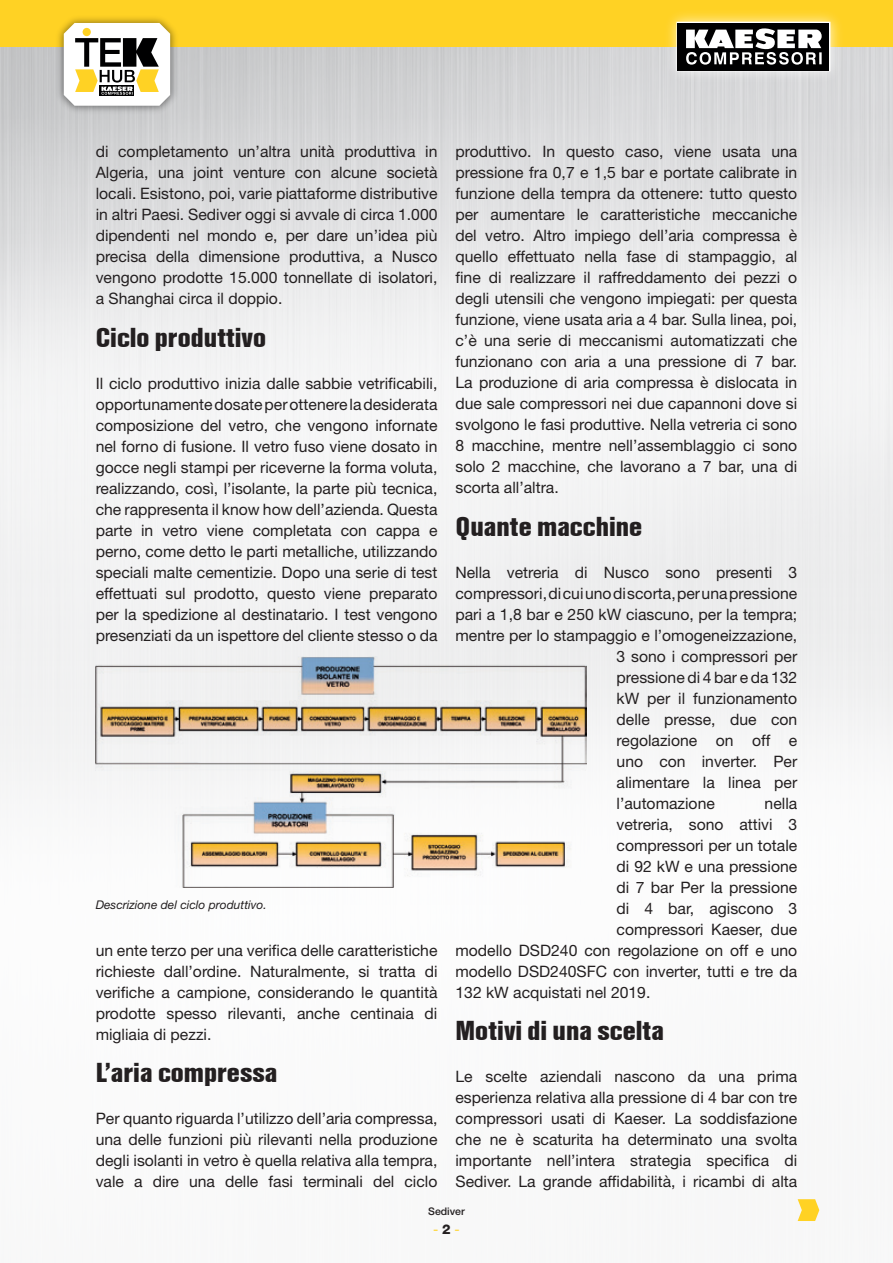
<style>
.page{position:relative;width:893px;height:1263px;background:#fff}
.page>*{position:absolute;margin:0;border:0;box-sizing:border-box;transform-origin:0 0}
.t1{font:28.5px "Nimbus Sans Becker T Bla Con";color:#231f20}
.t2{font:15.75px/21px "Helvetica Neue LT Std";color:#231f20;text-align:justify}
.t3{font:13.5px "Helvetica Neue LT Std";color:#ffd224}
.t4{font:italic 12px "Helvetica Neue LT Std";color:#231f20}
.t5{font:500 10.5px "Helvetica Neue LT Std";color:#231f20}
.s1{font-weight:800;color:#231f20}
</style>
<div class="page">
<img style="left:0;top:46px;width:893px;height:1176px">
<div style="left:0;top:0;width:893px;height:46px;background:#ffd224"></div>
<img style="left:659px;top:13px;width:189px;height:76px">
<div style="left:676px;top:22px;width:154px;height:49px;border:2px solid #fff"></div>
<div style="left:678px;top:23px;width:151px;height:47px;background:#000001"></div>
<svg style="left:686px;top:28px;width:136px;height:37px"></svg>
<img style="left:53px;top:18px;width:128px;height:99px">
<div style="left:64px;top:23px;width:106px;height:83px;background:#fff;border-radius:11px"></div>
<div style="left:83px;top:28px;width:8px;height:8px;background:#ffd224;border-radius:50%"></div>
<div style="left:99px;top:85px;width:36px;height:11px;border:1px solid #fff"></div>
<div style="left:100px;top:85px;width:34px;height:11px;background:#000001"></div>
<svg style="left:75px;top:38px;width:84px;height:57px"></svg>
<svg style="left:798px;top:1199px;width:21px;height:22px"></svg>
<img style="left:96px;top:656px;width:491px;height:231px">
<p class="t2" style="left:96px;top:141px;width:343px">di completamento un’altra unità produttiva in Algeria, una joint venture con alcune società locali. Esistono, poi, varie piattaforme distributive in altri Paesi. Sediver oggi si avvale di circa 1.000 dipendenti nel mondo e, per dare un’idea più precisa della dimensione produttiva, a Nusco vengono prodotte 15.000 tonnellate di isolatori, a Shanghai circa il doppio.</p>
<p class="t1" style="left:96px;top:321px;width:172px">Ciclo produttivo</p>
<p class="t2" style="left:96px;top:372px;width:343px">Il ciclo produttivo inizia dalle sabbie vetrificabili, opportunamente dosate per ottenere la desiderata composizione del vetro, che vengono infornate nel forno di fusione. Il vetro fuso viene dosato in gocce negli stampi per riceverne la forma voluta, realizzando, così, l’isolante, la parte più tecnica, che rappresenta il know how dell’azienda. Questa parte in vetro viene completata con cappa e perno, come detto le parti metalliche, utilizzando speciali malte cementizie. Dopo una serie di test effettuati sul prodotto, questo viene preparato per la spedizione al destinatario. I test vengono presenziati da un ispettore del cliente stesso o da</p>
<p class="t4" style="left:96px;top:898px;width:173px">Descrizione del ciclo produttivo.</p>
<p class="t2" style="left:96px;top:939px;width:343px">un ente terzo per una verifica delle caratteristiche richieste dall’ordine. Naturalmente, si tratta di verifiche a campione, considerando le quantità prodotte spesso rilevanti, anche centinaia di migliaia di pezzi.</p>
<p class="t1" style="left:96px;top:1056px;width:183px">L’aria compressa</p>
<p class="t2" style="left:96px;top:1108px;width:343px">Per quanto riguarda l’utilizzo dell’aria compressa, una delle funzioni più rilevanti nella produzione degli isolanti in vetro è quella relativa alla tempra, vale a dire una delle fasi terminali del ciclo</p>
<p class="t2" style="left:455px;top:141px;width:343px">produttivo. In questo caso, viene usata una pressione fra 0,7 e 1,5 bar e portate calibrate in funzione della tempra da ottenere: tutto questo per aumentare le caratteristiche meccaniche del vetro. Altro impiego dell’aria compressa è quello effettuato nella fase di stampaggio, al fine di realizzare il raffreddamento dei pezzi o degli utensili che vengono impiegati: per questa funzione, viene usata aria a 4 bar. Sulla linea, poi, c’è una serie di meccanismi automatizzati che funzionano con aria a una pressione di 7 bar.<br>La produzione di aria compressa è dislocata in due sale compressori nei due capannoni dove si svolgono le fasi produttive. Nella vetreria ci sono 8 macchine, mentre nell’assemblaggio ci sono solo 2 macchine, che lavorano a 7 bar, una di scorta all’altra.</p>
<p class="t1" style="left:455px;top:510px;width:188px">Quante macchine</p>
<p class="t2" style="left:455px;top:561px;width:343px">Nella vetreria di Nusco sono presenti 3</p>
<p class="t2" style="left:455px;top:582px;width:343px">compressori, di cui uno di scorta, per una pressione</p>
<p class="t2" style="left:455px;top:603px;width:343px">pari a 1,8 bar e 250 kW ciascuno, per la tempra;</p>
<p class="t2" style="left:455px;top:624px;width:343px">mentre per lo stampaggio e l’omogeneizzazione,</p>
<p class="t2" style="left:617px;top:645px;width:182px">3 sono i compressori per</p>
<p class="t2" style="left:617px;top:666px;width:182px">pressione di 4 bar e da 132</p>
<p class="t2" style="left:617px;top:687px;width:182px">kW per il funzionamento</p>
<p class="t2" style="left:617px;top:708px;width:182px">delle presse, due con</p>
<p class="t2" style="left:617px;top:729px;width:182px">regolazione on off e</p>
<p class="t2" style="left:617px;top:750px;width:182px">uno con inverter. Per</p>
<p class="t2" style="left:617px;top:771px;width:182px">alimentare la linea per</p>
<p class="t2" style="left:617px;top:792px;width:100px">l’automazione</p>
<p class="t2" style="left:765px;top:792px;width:34px">nella</p>
<p class="t2" style="left:617px;top:813px;width:182px">vetreria, sono attivi 3</p>
<p class="t2" style="left:617px;top:834px;width:182px">compressori per un totale</p>
<p class="t2" style="left:617px;top:855px;width:182px">di 92 kW e una pressione</p>
<p class="t2" style="left:617px;top:876px;width:182px">di 7 bar Per la pressione</p>
<p class="t2" style="left:617px;top:897px;width:182px">di 4 bar, agiscono 3</p>
<p class="t2" style="left:617px;top:918px;width:182px">compressori Kaeser, due</p>
<p class="t2" style="left:455px;top:939px;width:343px">modello DSD240 con regolazione on off e uno</p>
<p class="t2" style="left:455px;top:960px;width:343px">modello DSD240SFC con inverter, tutti e tre da</p>
<p class="t2" style="left:455px;top:981px;width:196px">132 kW acquistati nel 2019.</p>
<p class="t1" style="left:455px;top:1014px;width:210px">Motivi di una scelta</p>
<p class="t2" style="left:455px;top:1066px;width:343px">Le scelte aziendali nascono da una prima esperienza relativa alla pressione di 4 bar con tre compressori usati di Kaeser. La soddisfazione che ne è scaturita ha determinato una svolta importante nell’intera strategia specifica di Sediver. La grande affidabilità, i ricambi di alta</p>
<p class="t5" style="left:428px;top:1205px;width:38px">Sediver</p>
<p class="t3" style="left:433px;top:1221px;width:28px">-<span class="s1">2</span>-</p>
</div>
